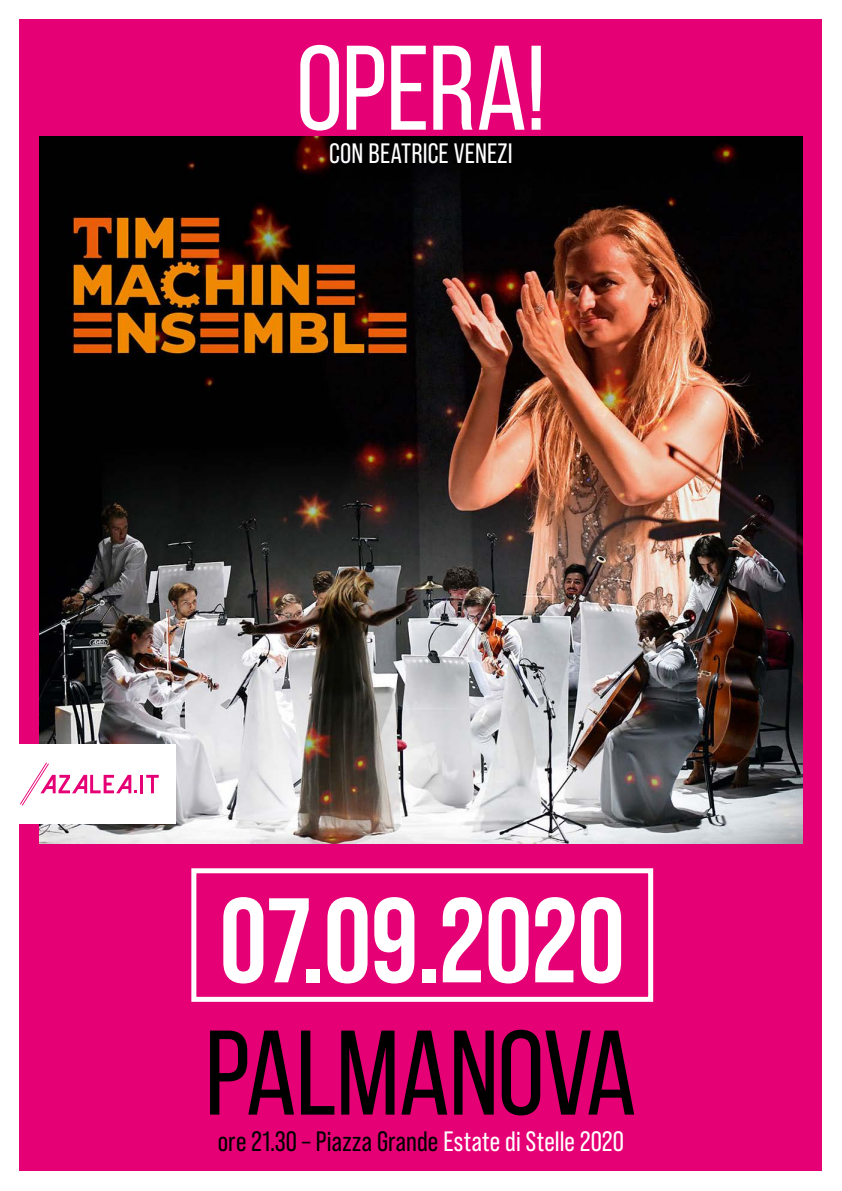
<style>
.page{position:relative;width:842px;height:1191px;background:#fff}
.page>*{position:absolute;margin:0;border:0;box-sizing:border-box;transform-origin:0 0}
.DATA{font:700 120px "Bebas Neue Pro";color:#fff}
.TITOLO{font:120px "Bebas Neue";letter-spacing:-.005em;color:#000}
.TITOLO-2{font:120px "Bebas Neue";letter-spacing:-.005em;color:#fff}
.t1{font:28px "Bebas Neue Pro";letter-spacing:.01em;color:#000}
.t2{font:28px "Bebas Neue Pro";letter-spacing:.005em;color:#fff}
.s1{color:#fff}
</style>
<div class="page">
<div style="left:20px;top:20px;width:802px;height:1151px;background:#e60076"></div>
<img style="left:40px;top:137px;width:762px;height:706px">
<div style="left:191px;top:868px;width:462px;height:133px;border:5px solid #fff"></div>
<div style="left:0;top:744px;width:176px;height:79px;background:#fff"></div>
<hr style="left:140px;top:775px;width:3px;height:18px;background:#e60076">
<svg style="left:146px;top:775px;width:13px;height:18px"></svg>
<svg style="left:20px;top:762px;width:117px;height:43px"></svg>
<p class="TITOLO-2" style="left:296px;top:23px;width:251px">OPERA!</p>
<p class="t2" style="left:329px;top:138px;width:185px">CON BEATRICE VENEZI</p>
<p class="DATA" style="left:219px;top:872px;width:407px">07.09.2020</p>
<p class="TITOLO" style="left:205px;top:1008px;width:433px">PALMANOVA</p>
<p class="t1" style="left:218px;top:1125px;width:408px">ore 21.30 – Piazza Grande <span class="s1">Estate di Stelle 2020</span></p>
</div>
